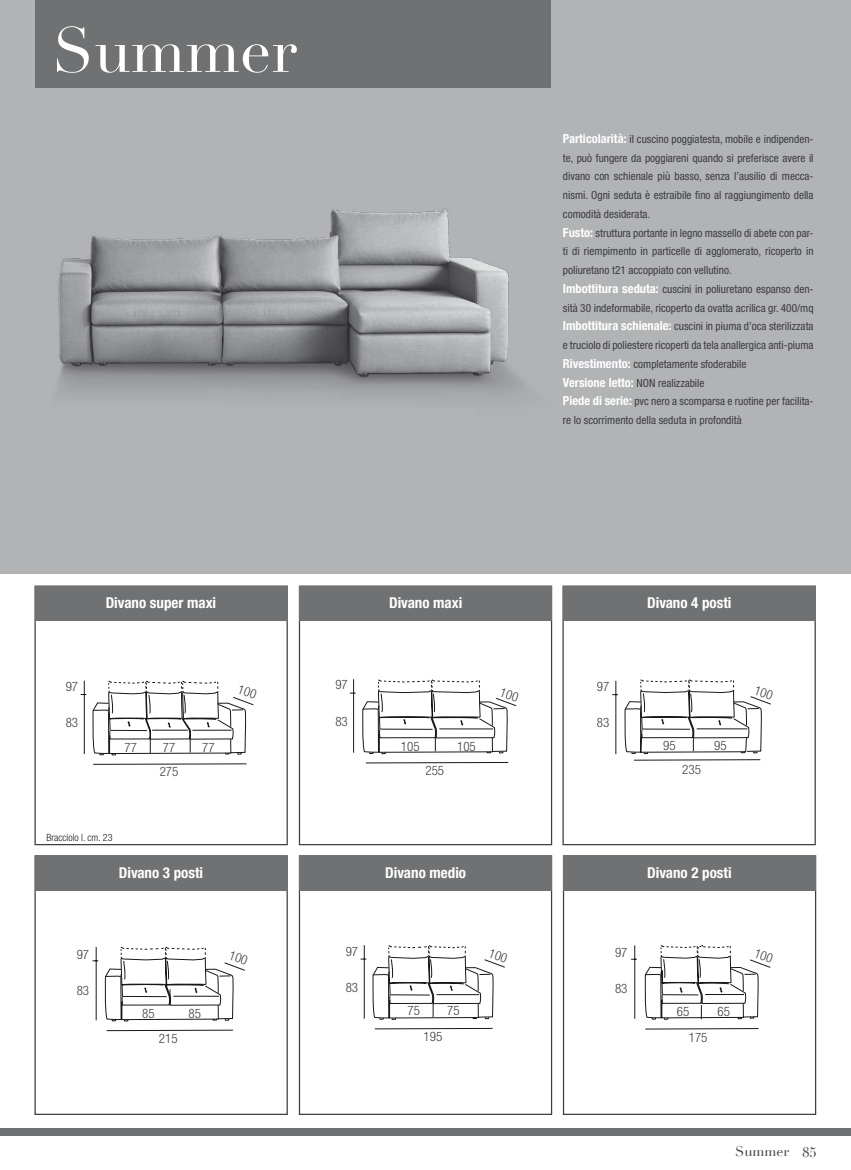
<style>
.page{position:relative;width:851px;height:1170px;background:#fff}
.page>*{position:absolute;margin:0;border:0;box-sizing:border-box;transform-origin:0 0}
.t1{font:62.5px "Didot";color:#fff}
.t2{font:700 condensed 15px "Helvetica Neue LT Std";color:#fff}
.t3{font:13.75px "Didot";color:#3e3d40}
.t4{font:300 condensed 13px "Helvetica Neue LT Std";color:#3e3d40}
.t5{font:condensed 11.25px/18.8px "Helvetica Neue LT Std";color:#3e3d40}
.t6{font:300 condensed 10px "Helvetica Neue LT Std";color:#1a171c}
.s1{font-weight:700;font-size:12.5px;color:#fff}
</style>
<div class="page">
<div style="left:0;top:1128px;width:850px;height:7px;background:#707172"></div>
<div style="left:34px;top:585px;width:254px;height:260px;border:1px solid #3e3d40"></div>
<div style="left:299px;top:585px;width:253px;height:260px;border:1px solid #3e3d40"></div>
<div style="left:562px;top:585px;width:253px;height:260px;border:1px solid #3e3d40"></div>
<div style="left:35px;top:586px;width:252px;height:35px;background:#707172"></div>
<div style="left:299px;top:586px;width:252px;height:35px;background:#707172"></div>
<div style="left:563px;top:586px;width:252px;height:35px;background:#707172"></div>
<div style="left:35px;top:855px;width:252px;height:35px;background:#707172"></div>
<div style="left:299px;top:855px;width:252px;height:35px;background:#707172"></div>
<div style="left:563px;top:855px;width:252px;height:35px;background:#707172"></div>
<div style="left:1px;top:0;width:849px;height:573px;background:#b1b3b4"></div>
<div style="left:35px;top:0;width:516px;height:88px;background:#707172"></div>
<img style="left:0;top:138px;width:524px;height:342px">
<svg style="left:92px;top:843px;width:154px;height:48px"></svg>
<svg style="left:362px;top:763px;width:145px;height:128px"></svg>
<svg style="left:624px;top:843px;width:137px;height:48px"></svg>
<svg style="left:80px;top:680px;width:174px;height:85px"></svg>
<svg style="left:349px;top:679px;width:168px;height:84px"></svg>
<svg style="left:92px;top:946px;width:156px;height:190px"></svg>
<svg style="left:360px;top:945px;width:148px;height:191px"></svg>
<svg style="left:630px;top:945px;width:143px;height:191px"></svg>
<svg style="left:612px;top:679px;width:159px;height:82px"></svg>
<h1 class="t1" style="left:52px;top:13px;width:246px">Summer</h1>
<p class="t5" style="left:563px;top:129px;width:252px"><span class="s1">Particolarità:</span> il cuscino poggiatesta, mobile e indipenden&shy;te, può fungere da poggiareni quando si preferisce avere il divano con schienale più basso, senza l’ausilio di mecca&shy;nismi. Ogni seduta è estraibile fino al raggiungimento della comodità desiderata.<br><span class="s1">Fusto:</span> struttura portante in legno massello di abete con par&shy;ti di riempimento in particelle di agglomerato, ricoperto in poliuretano t21 accoppiato con vellutino.<br><span class="s1">Imbottitura seduta:</span> cuscini in poliuretano espanso den&shy;sità 30 indeformabile, ricoperto da ovatta acrilica gr. 400/mq <span class="s1">Imbottitura schienale:</span> cuscini in piuma d’oca sterilizzata e truciolo di poliestere ricoperti da tela anallergica anti-piuma <span class="s1">Rivestimento:</span> completamente sfoderabile<br><span class="s1">Versione letto:</span> NON realizzabile<br><span class="s1">Piede di serie:</span> pvc nero a scomparsa e ruotine per facilita&shy;re lo scorrimento della seduta in profondità</p>
<p class="t4" style="left:66px;top:678px;width:14px">97</p>
<p class="t4" style="left:66px;top:715px;width:14px">83</p>
<h2 class="t2" style="left:106px;top:594px;width:112px">Divano super maxi</h2>
<p class="t4" style="left:124px;top:740px;width:14px">77</p>
<p class="t4" style="left:163px;top:740px;width:14px">77</p>
<p class="t4" style="left:202px;top:740px;width:14px">77</p>
<p class="t4" style="left:160px;top:764px;width:20px">275</p>
<p class="t6" style="left:46px;top:831px;width:68px">Bracciolo l. cm. 23</p>
<p class="t4" style="left:335px;top:677px;width:14px">97</p>
<p class="t4" style="left:335px;top:713px;width:14px">83</p>
<h2 class="t2" style="left:389px;top:594px;width:75px">Divano maxi</h2>
<h2 class="t2" style="left:647px;top:594px;width:86px">Divano 4 posti</h2>
<p class="t4" style="left:401px;top:738px;width:20px">105</p>
<p class="t4" style="left:457px;top:738px;width:20px">105</p>
<p class="t4" style="left:425px;top:762px;width:20px">255</p>
<p class="t4" style="left:597px;top:678px;width:14px">97</p>
<p class="t4" style="left:597px;top:715px;width:14px">83</p>
<p class="t4" style="left:663px;top:738px;width:14px">95</p>
<p class="t4" style="left:714px;top:738px;width:14px">95</p>
<p class="t4" style="left:682px;top:762px;width:20px">235</p>
<p class="t4" style="left:77px;top:946px;width:14px">97</p>
<p class="t4" style="left:77px;top:982px;width:14px">83</p>
<h2 class="t2" style="left:119px;top:863px;width:86px">Divano 3 posti</h2>
<h2 class="t2" style="left:385px;top:863px;width:82px">Divano medio</h2>
<p class="t4" style="left:142px;top:1005px;width:14px">85</p>
<p class="t4" style="left:188px;top:1005px;width:14px">85</p>
<p class="t4" style="left:159px;top:1030px;width:20px">215</p>
<p class="t4" style="left:345px;top:943px;width:14px">97</p>
<p class="t4" style="left:345px;top:979px;width:14px">83</p>
<p class="t4" style="left:407px;top:1002px;width:14px">75</p>
<p class="t4" style="left:447px;top:1002px;width:14px">75</p>
<p class="t4" style="left:423px;top:1028px;width:20px">195</p>
<h2 class="t2" style="left:647px;top:863px;width:86px">Divano 2 posti</h2>
<p class="t4" style="left:615px;top:944px;width:14px">97</p>
<p class="t4" style="left:615px;top:980px;width:14px">83</p>
<p class="t4" style="left:676px;top:1003px;width:14px">65</p>
<p class="t4" style="left:717px;top:1003px;width:14px">65</p>
<p class="t4" style="left:688px;top:1029px;width:20px">175</p>
<p class="t3" style="left:735px;top:1142px;width:55px">Summer</p>
<p class="t3" style="left:802px;top:1143px;width:16px">85</p>
</div>
